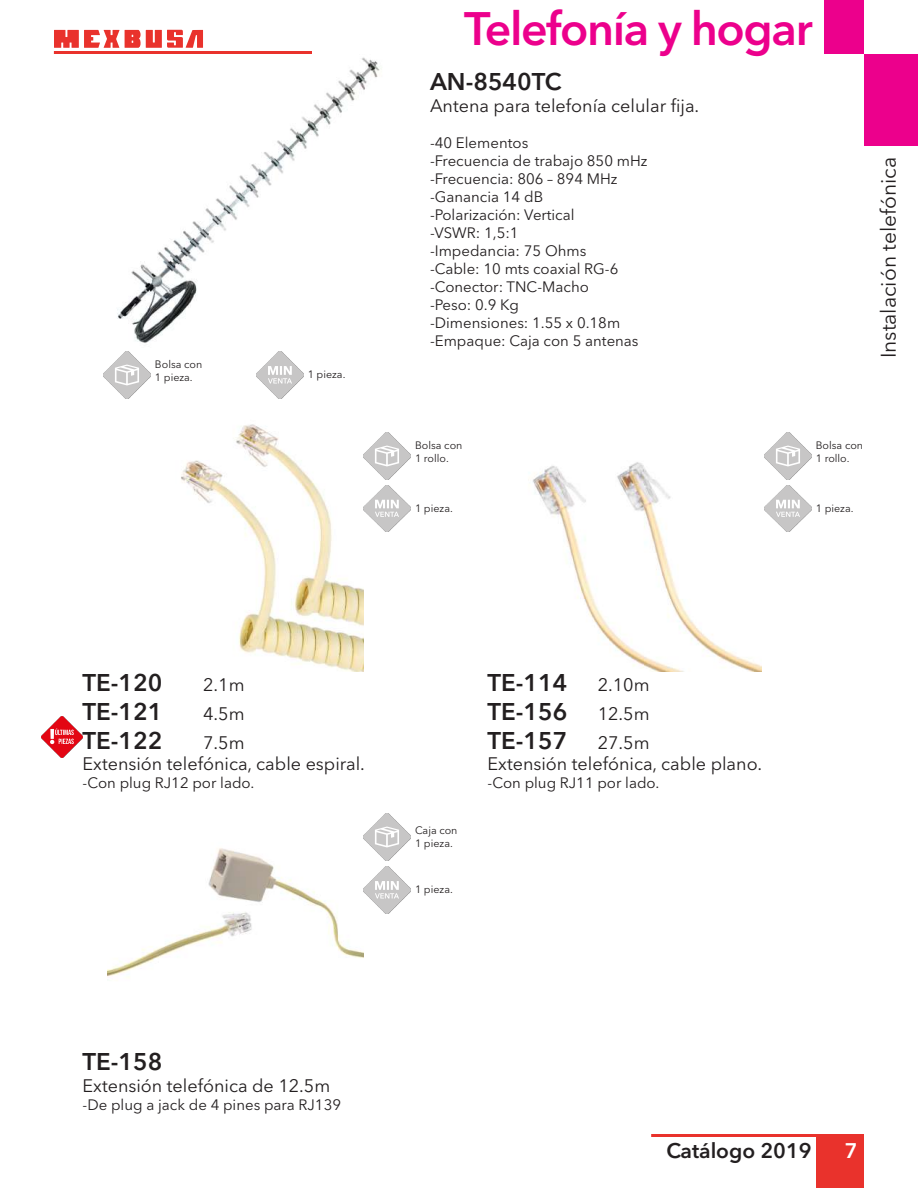
<style>
.page{position:relative;width:918px;height:1188px;background:#fff}
.page>*{position:absolute;margin:0;border:0;box-sizing:border-box;transform-origin:0 0}
.t1{font:600 46.5px "Avenir Next LT Pro";letter-spacing:-.03em;color:#ec008c}
.t2{font:600 24px/28.8px "Avenir Next LT Pro";color:#231f20;text-align:justify}
.t3{font:21px "Avenir Next LT Pro";color:#231f20}
.t4{font:600 21px "Avenir Next LT Pro";color:#231f20}
.t5{font:600 21px "Avenir Next LT Pro";color:#fff}
.t6{font:18px/28.8px "Avenir Next LT Pro";color:#231f20;text-align:justify}
.t7{font:15px/18px "Avenir Next LT Pro";color:#231f20}
.t8{font:10.65px/12.9px "Avenir Next LT Pro";color:#231f20}
</style>
<div class="page">
<img style="left:107px;top:835px;width:257px;height:143px">
<img style="left:364px;top:814px;width:46px;height:47px">
<img style="left:364px;top:867px;width:46px;height:46px">
<img style="left:117px;top:57px;width:263px;height:295px">
<img style="left:104px;top:352px;width:46px;height:46px">
<img style="left:256px;top:352px;width:47px;height:46px">
<img style="left:532px;top:462px;width:229px;height:210px">
<img style="left:181px;top:424px;width:183px;height:248px">
<img style="left:764px;top:432px;width:47px;height:47px">
<img style="left:364px;top:432px;width:46px;height:47px">
<img style="left:764px;top:485px;width:47px;height:47px">
<img style="left:364px;top:485px;width:46px;height:47px">
<img style="left:42px;top:717px;width:41px;height:40px">
<div style="left:864px;top:54px;width:54px;height:91px;background:#ec008c"></div>
<div style="left:824px;top:0;width:40px;height:54px;background:#ec008c"></div>
<div style="left:817px;top:1134px;width:47px;height:54px;background:#e9322c"></div>
<hr style="left:651px;top:1134px;width:166px;height:3px;background:#e9322c">
<svg style="left:54px;top:30px;width:149px;height:18px"></svg>
<hr style="left:54px;top:51px;width:258px;height:3px;background:#e9322c">
<p class="t8" style="left:155px;top:358px;width:49px">Bolsa con<br>1 pieza.</p>
<p class="t8" style="left:308px;top:368px;width:39px">1 pieza.</p>
<h1 class="t1" style="left:464px;top:1px;width:350px">Telefonía y hogar</h1>
<h2 class="t2" style="left:430px;top:67px;width:133px">AN-8540TC</h2>
<p class="t6" style="left:430px;top:91px;width:271px">Antena para telefonía celular fija.</p>
<p class="t7" style="left:430px;top:134px;width:219px">-40 Elementos<br>-Frecuencia de trabajo 850 mHz -Frecuencia: 806 – 894 MHz -Ganancia 14 dB<br>-Polarización: Vertical<br>-VSWR: 1,5:1<br>-Impedancia: 75 Ohms<br>-Cable: 10 mts coaxial RG-6 -Conector: TNC-Macho<br>-Peso: 0.9 Kg<br>-Dimensiones: 1.55 x 0.18m -Empaque: Caja con 5 antenas</p>
<h3 class="t3" style="left:876px;top:358px;width:203px;rotate:-90deg">Instalación telefónica</h3>
<p class="t8" style="left:415px;top:439px;width:49px">Bolsa con<br>1 rollo.</p>
<p class="t8" style="left:816px;top:439px;width:49px">Bolsa con<br>1 rollo.</p>
<p class="t8" style="left:415px;top:501px;width:39px">1 pieza.</p>
<p class="t8" style="left:816px;top:501px;width:39px">1 pieza.</p>
<h2 class="t2" style="left:83px;top:668px;width:81px">TE-120<br>TE-121<br>TE-122</h2>
<p class="t6" style="left:83px;top:750px;width:284px">Extensión telefónica, cable espiral.</p>
<p class="t7" style="left:83px;top:774px;width:173px">-Con plug RJ12 por lado.</p>
<p class="t6" style="left:203px;top:671px;width:43px">2.1m 4.5m 7.5m</p>
<p class="t8" style="left:415px;top:824px;width:44px">Caja con<br>1 pieza.</p>
<p class="t8" style="left:415px;top:883px;width:39px">1 pieza.</p>
<h2 class="t2" style="left:488px;top:668px;width:81px">TE-114<br>TE-156<br>TE-157</h2>
<p class="t6" style="left:488px;top:750px;width:276px">Extensión telefónica, cable plano.</p>
<p class="t7" style="left:488px;top:774px;width:173px">-Con plug RJ11 por lado.</p>
<p class="t6" style="left:598px;top:671px;width:53px">2.10m 12.5m 27.5m</p>
<h2 class="t2" style="left:83px;top:1047px;width:81px">TE-158</h2>
<p class="t6" style="left:83px;top:1071px;width:249px">Extensión telefónica de 12.5m</p>
<p class="t7" style="left:83px;top:1096px;width:260px">-De plug a jack de 4 pines para RJ139</p>
<h3 class="t4" style="left:666px;top:1137px;width:147px">Catálogo 2019</h3>
<h3 class="t5" style="left:845px;top:1137px;width:14px">7</h3>
</div>
